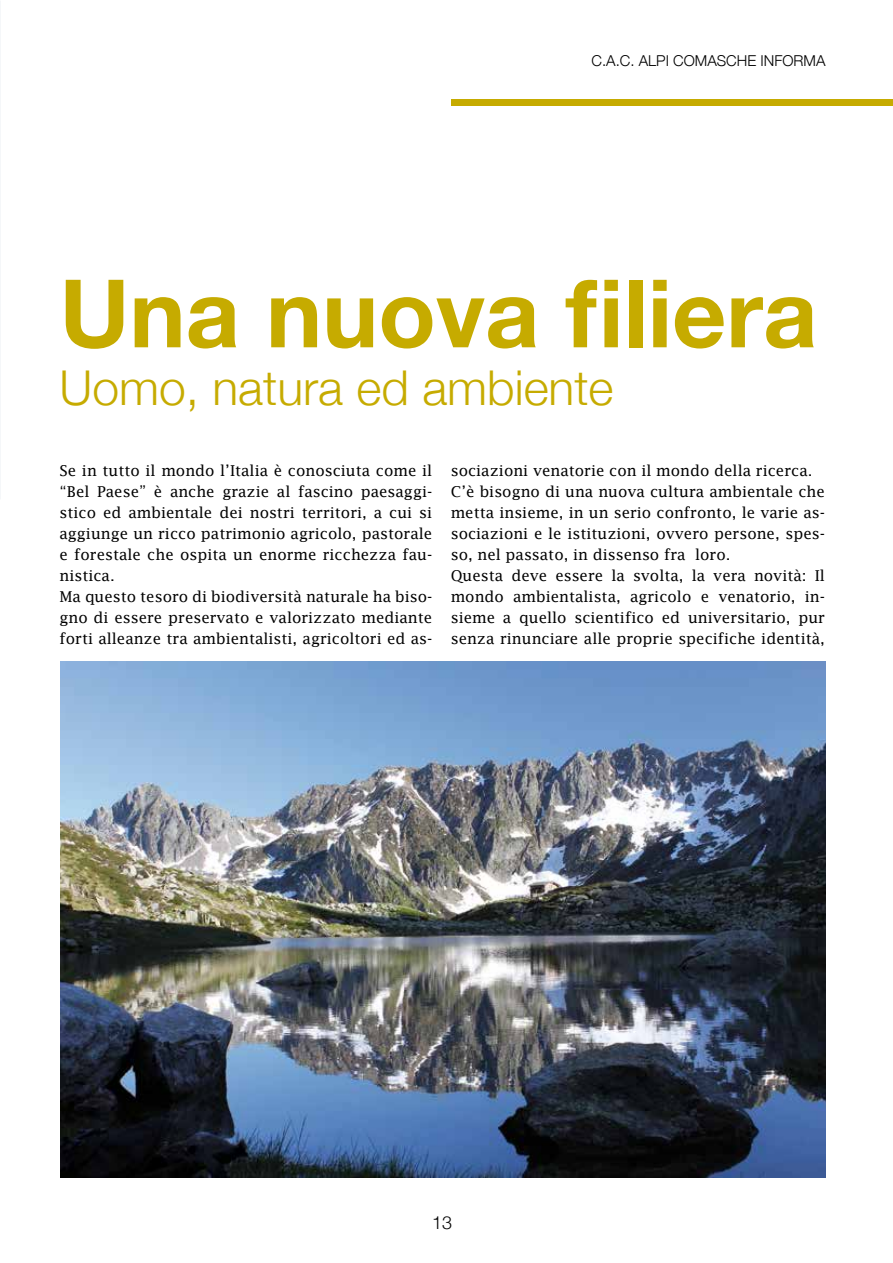
<style>
.page{position:relative;width:893px;height:1263px;background:#fff}
.page>*{position:absolute;margin:0;border:0;box-sizing:border-box;transform-origin:0 0}
.t1{font:700 94.5px "Helvetica Neue";color:#c6ab00}
.t2{font:300 48px "Helvetica Neue";color:#c6ab00}
.t3{font:300 18px "Helvetica Neue";color:#000}
.t4{font:15px/21px "Lucida Fax";color:#000}
.t5{font:300 15px "Helvetica Neue";color:#000}
</style>
<div class="page">
<div style="left:451px;top:99px;width:442px;height:7px;background:#c6ab00"></div>
<img style="left:60px;top:662px;width:765px;height:516px">
<p class="t5" style="left:591px;top:48px;width:235px">C.A.C. ALPI COMASCHE INFORMA</p>
<h1 class="t1" style="left:60px;top:239px;width:759px">Una nuova filiera</h1>
<h2 class="t2" style="left:60px;top:349px;width:555px">Uomo, natura ed ambiente</h2>
<p class="t4" style="left:60px;top:460px;width:374px">Se in tutto il mondo l’Italia è conosciuta come il “Bel Paese” è anche grazie al fascino paesaggi&shy;stico ed ambientale dei nostri territori, a cui si aggiunge un ricco patrimonio agricolo, pastorale e forestale che ospita un enorme ricchezza fau&shy;nistica.<br>Ma questo tesoro di biodiversità naturale ha biso&shy;gno di essere preservato e valorizzato mediante forti alleanze tra ambientalisti, agricoltori ed as-</p>
<p class="t4" style="left:451px;top:460px;width:376px">sociazioni venatorie con il mondo della ricerca.<br>C’è bisogno di una nuova cultura ambientale che metta insieme, in un serio confronto, le varie as&shy;sociazioni e le istituzioni, ovvero persone, spes&shy;so, nel passato, in dissenso fra loro.<br>Questa deve essere la svolta, la vera novità: Il mondo ambientalista, agricolo e venatorio, in&shy;sieme a quello scientifico ed universitario, pur senza rinunciare alle proprie specifiche identità,</p>
<p class="t3" style="left:432px;top:1208px;width:22px">13</p>
</div>
